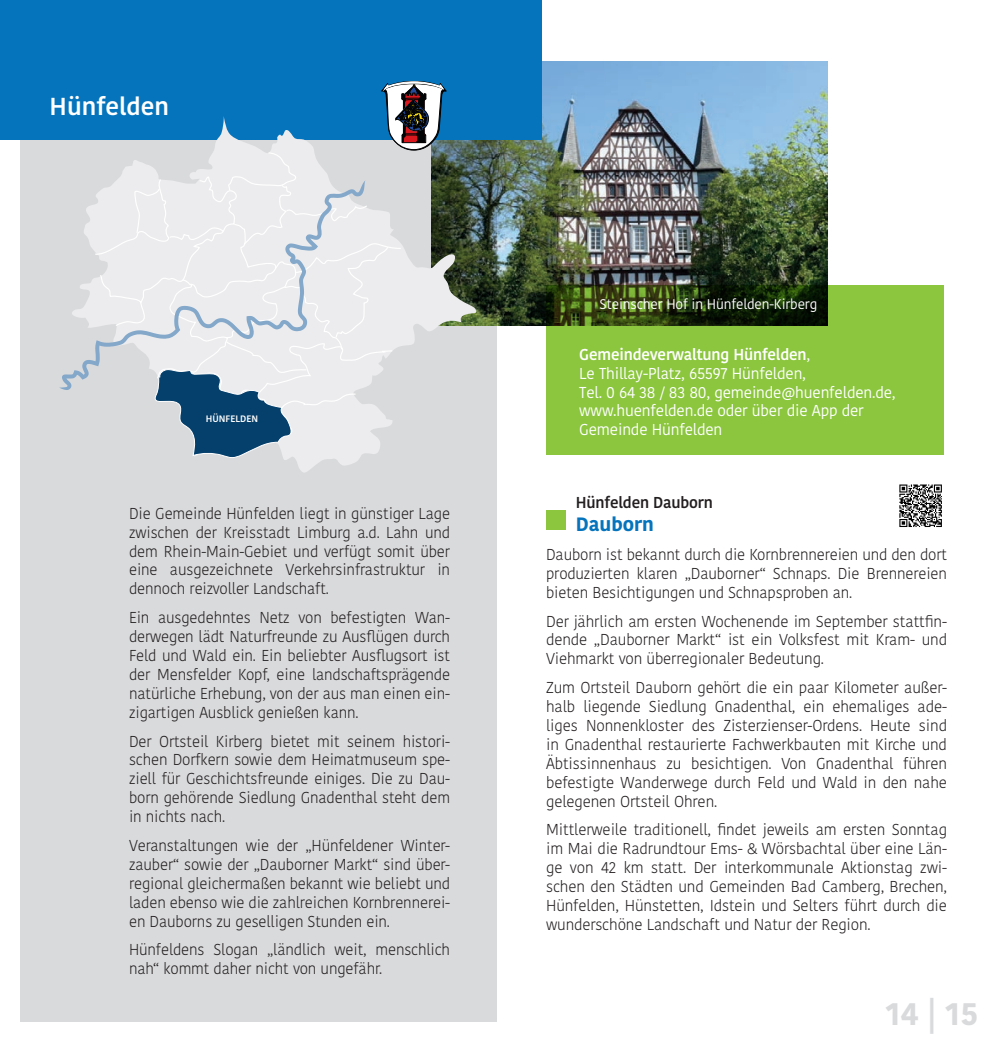
<style>
.page{position:relative;width:993px;height:1042px;background:#fff}
.page>*{position:absolute;margin:0;border:0;box-sizing:border-box;transform-origin:0 0}
.t1{font:700 31.5px "Kohinoor Bangla";color:#d9dadc}
.t2{font:600 24.5px "Kohinoor Bangla";color:#fff}
.t3{font:700 19.25px "Kohinoor Bangla";color:#0574bc}
.t4{font:300 15.75px/18.9px "Kohinoor Bangla";letter-spacing:-.01em;color:#231f20;text-align:justify;scale:.96 1}
.t5{font:300 15.75px/18.9px "Kohinoor Bangla";letter-spacing:-.01em;color:#231f20;text-align:justify}
.t6{font:15.75px/18.9px "Kohinoor Bangla";letter-spacing:-.01em;color:#fff}
.t7{font:600 15.75px "Kohinoor Bangla";letter-spacing:-.01em;color:#231f20}
.t8{font:14px "Kohinoor Bangla";letter-spacing:-.01em;color:#fff}
.t9{font:600 9.28px "Kohinoor Bangla";color:#fff}
.s1{font-weight:600}
</style>
<div class="page">
<img style="left:496px;top:62px;width:331px;height:264px">
<div style="left:20px;top:19px;width:476px;height:1003px;background:#d9dadc"></div>
<div style="left:0;top:0;width:541px;height:140px;background:#0574bc"></div>
<svg style="left:283px;top:140px;width:194px;height:333px"></svg>
<svg style="left:59px;top:205px;width:35px;height:185px"></svg>
<svg style="left:94px;top:81px;width:353px;height:377px"></svg>
<div style="left:546px;top:510px;width:20px;height:20px;background:#8bc63e"></div>
<svg style="left:546px;top:286px;width:397px;height:169px;background:#79ad35"></svg>
<svg style="left:899px;top:484px;width:42px;height:43px"></svg>
<p class="t2" style="left:50px;top:86px;width:121px">Hünfelden</p>
<p class="t9" style="left:206px;top:411px;width:54px">HÜNFELDEN</p>
<p class="t4" style="left:129px;top:503px;width:336px">Die Gemeinde Hünfelden liegt in günstiger Lage zwischen der Kreisstadt Limburg a.d. Lahn und dem Rhein-Main-Gebiet und verfügt somit über eine ausgezeichnete Verkehrsinfrastruktur in dennoch reizvoller Landschaft.</p>
<p class="t4" style="left:129px;top:608px;width:336px">Ein ausgedehntes Netz von befestigten Wan&shy;derwegen lädt Naturfreunde zu Ausflügen durch Feld und Wald ein. Ein beliebter Ausflugsort ist der Mensfelder Kopf, eine landschaftsprägende natürliche Erhebung, von der aus man einen ein&shy;zigartigen Ausblick genießen kann.</p>
<p class="t4" style="left:129px;top:731px;width:336px">Der Ortsteil Kirberg bietet mit seinem histori&shy;schen Dorfkern sowie dem Heimatmuseum spe&shy;ziell für Geschichtsfreunde einiges. Die zu Dau&shy;born gehörende Siedlung Gnadenthal steht dem in nichts nach.</p>
<p class="t4" style="left:129px;top:836px;width:336px">Veranstaltungen wie der „Hünfeldener Winter&shy;zauber“ sowie der „Dauborner Markt“ sind über&shy;regional gleichermaßen bekannt wie beliebt und laden ebenso wie die zahlreichen Kornbrennerei&shy;en Dauborns zu geselligen Stunden ein.</p>
<p class="t4" style="left:129px;top:940px;width:336px">Hünfeldens Slogan „ländlich weit, menschlich nah“ kommt daher nicht von ungefähr.</p>
<p class="t8" style="left:599px;top:293px;width:219px">Steinscher Hof in Hünfelden-Kirberg</p>
<p class="t6" style="left:579px;top:344px;width:318px"><span class="s1">Gemeindeverwaltung Hünfelden</span>,<br>Le Thillay-Platz, 65597 Hünfelden,<br>Tel. 0 64 38 / 83 80, gemeinde@huenfelden.de, www.huenfelden.de oder über die App der Gemeinde Hünfelden</p>
<p class="t7" style="left:575px;top:489px;width:138px">Hünfelden Dauborn</p>
<p class="t3" style="left:575px;top:507px;width:80px">Dauborn</p>
<p class="t4" style="left:546px;top:545px;width:419px">Dauborn ist bekannt durch die Kornbrennereien und den dort produzierten klaren „Dauborner“ Schnaps. Die Brennereien bieten Besichtigungen und Schnapsproben an.</p>
<p class="t5" style="left:546px;top:611px;width:402px">Der jährlich am ersten Wochenende im September stattfin&shy;dende „Dauborner Markt“ ist ein Volksfest mit Kram- und Viehmarkt von überregionaler Bedeutung.</p>
<p class="t5" style="left:546px;top:678px;width:402px">Zum Ortsteil Dauborn gehört die ein paar Kilometer außer&shy;halb liegende Siedlung Gnadenthal, ein ehemaliges ade&shy;liges Nonnenkloster des Zisterzienser-Ordens. Heute sind in Gnadenthal restaurierte Fachwerkbauten mit Kirche und Äbtissinnenhaus zu besichtigen. Von Gnadenthal führen befestigte Wanderwege durch Feld und Wald in den nahe gelegenen Ortsteil Ohren.</p>
<p class="t5" style="left:546px;top:820px;width:402px">Mittlerweile traditionell, findet jeweils am ersten Sonntag im Mai die Radrundtour Ems- &amp; Wörsbachtal über eine Län&shy;ge von 42 km statt. Der interkommunale Aktionstag zwi&shy;schen den Städten und Gemeinden Bad Camberg, Brechen, Hünfelden, Hünstetten, Idstein und Selters führt durch die wunderschöne Landschaft und Natur der Region.</p>
<p class="t1" style="left:885px;top:986px;width:94px">14 | 15</p>
</div>
